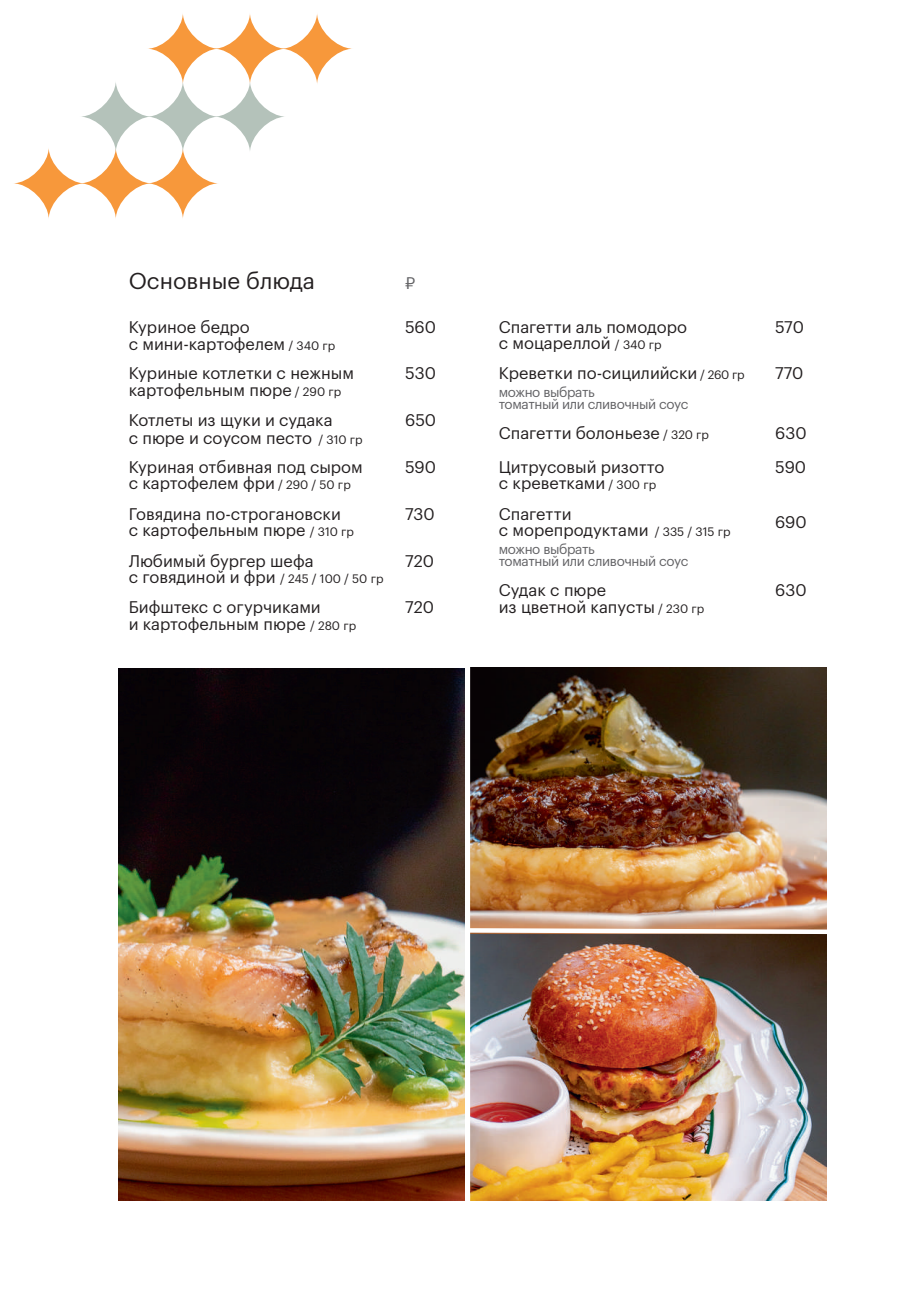
<style>
.page{position:relative;width:923px;height:1306px;background:#fff}
.page>*{position:absolute;margin:0;border:0;box-sizing:border-box;transform-origin:0 0}
.t1{font:22.5px "Graphik LC";color:#231f20}
.t2{font:16.5px/16.5px "Graphik LC";color:#231f20}
.t3{font:16.5px "Graphik LC";color:#616164}
.t4{font:13.5px/12px "Graphik LC";letter-spacing:-.025em;color:#616164}
.s1{font-size:12px}
</style>
<div class="page">
<img style="left:118px;top:668px;width:347px;height:532px">
<svg style="left:13px;top:147px;width:72px;height:72px"></svg>
<svg style="left:80px;top:147px;width:72px;height:72px"></svg>
<svg style="left:147px;top:147px;width:72px;height:72px"></svg>
<svg style="left:80px;top:81px;width:72px;height:72px"></svg>
<svg style="left:147px;top:13px;width:72px;height:72px"></svg>
<svg style="left:147px;top:81px;width:72px;height:72px"></svg>
<svg style="left:214px;top:13px;width:72px;height:72px"></svg>
<svg style="left:214px;top:81px;width:72px;height:72px"></svg>
<svg style="left:281px;top:13px;width:72px;height:72px"></svg>
<img style="left:470px;top:668px;width:356px;height:257px">
<img style="left:470px;top:936px;width:356px;height:264px">
<svg style="left:461px;top:925px;width:366px;height:11px"></svg>
<h1 class="t1" style="left:129px;top:264px;width:188px">Основные блюда</h1>
<p class="t3" style="left:405px;top:271px;width:12px">₽</p>
<p class="t2" style="left:129px;top:316px;width:208px;line-height:17.7px">Куриное бедро<br>с мини-картофелем <span class="s1">/ 340 гр</span></p>
<p class="t2" style="left:405px;top:317px;width:32px">560</p>
<p class="t2" style="left:129px;top:364px;width:227px">Куриные котлетки с нежным картофельным пюре <span class="s1">/ 290 гр</span></p>
<p class="t2" style="left:405px;top:364px;width:32px">530</p>
<p class="t2" style="left:129px;top:410px;width:236px;line-height:17.7px">Котлеты из щуки и судака<br>с пюре и соусом песто <span class="s1">/ 310 гр</span></p>
<p class="t2" style="left:405px;top:410px;width:33px">650</p>
<p class="t2" style="left:129px;top:457px;width:236px">Куриная отбивная под сыром с картофелем фри <span class="s1">/ 290 / 50 гр</span></p>
<p class="t2" style="left:405px;top:457px;width:32px">590</p>
<p class="t2" style="left:129px;top:504px;width:227px">Говядина по-строгановски с картофельным пюре <span class="s1">/ 310 гр</span></p>
<p class="t2" style="left:405px;top:504px;width:31px">730</p>
<p class="t2" style="left:129px;top:551px;width:256px">Любимый бургер шефа<br>с говядиной и фри <span class="s1">/ 245 / 100 / 50 гр</span></p>
<p class="t2" style="left:405px;top:551px;width:30px">720</p>
<p class="t2" style="left:129px;top:597px;width:229px">Бифштекс с огурчиками<br>и картофельным пюре <span class="s1">/ 280 гр</span></p>
<p class="t2" style="left:405px;top:597px;width:30px">720</p>
<p class="t2" style="left:499px;top:317px;width:190px">Спагетти аль помодоро с моцареллой <span class="s1">/ 340 гр</span></p>
<p class="t2" style="left:775px;top:317px;width:30px">570</p>
<p class="t2" style="left:499px;top:364px;width:247px">Креветки по-сицилийски <span class="s1">/ 260 гр</span></p>
<p class="t4" style="left:499px;top:385px;width:191px">можно выбрать<br>томатный или сливочный соус</p>
<p class="t2" style="left:775px;top:364px;width:30px">770</p>
<p class="t2" style="left:499px;top:423px;width:212px">Спагетти болоньезе <span class="s1">/ 320 гр</span></p>
<p class="t2" style="left:775px;top:423px;width:33px">630</p>
<p class="t2" style="left:499px;top:457px;width:167px">Цитрусовый ризотто с креветками <span class="s1">/ 300 гр</span></p>
<p class="t2" style="left:775px;top:457px;width:32px">590</p>
<p class="t2" style="left:499px;top:504px;width:233px">Спагетти<br>с морепродуктами <span class="s1">/ 335 / 315 гр</span></p>
<p class="t4" style="left:499px;top:542px;width:191px">можно выбрать<br>томатный или сливочный соус</p>
<p class="t2" style="left:775px;top:512px;width:33px">690</p>
<p class="t2" style="left:499px;top:580px;width:207px">Судак с пюре<br>из цветной капусты <span class="s1">/ 230 гр</span></p>
<p class="t2" style="left:775px;top:580px;width:33px">630</p>
</div>
